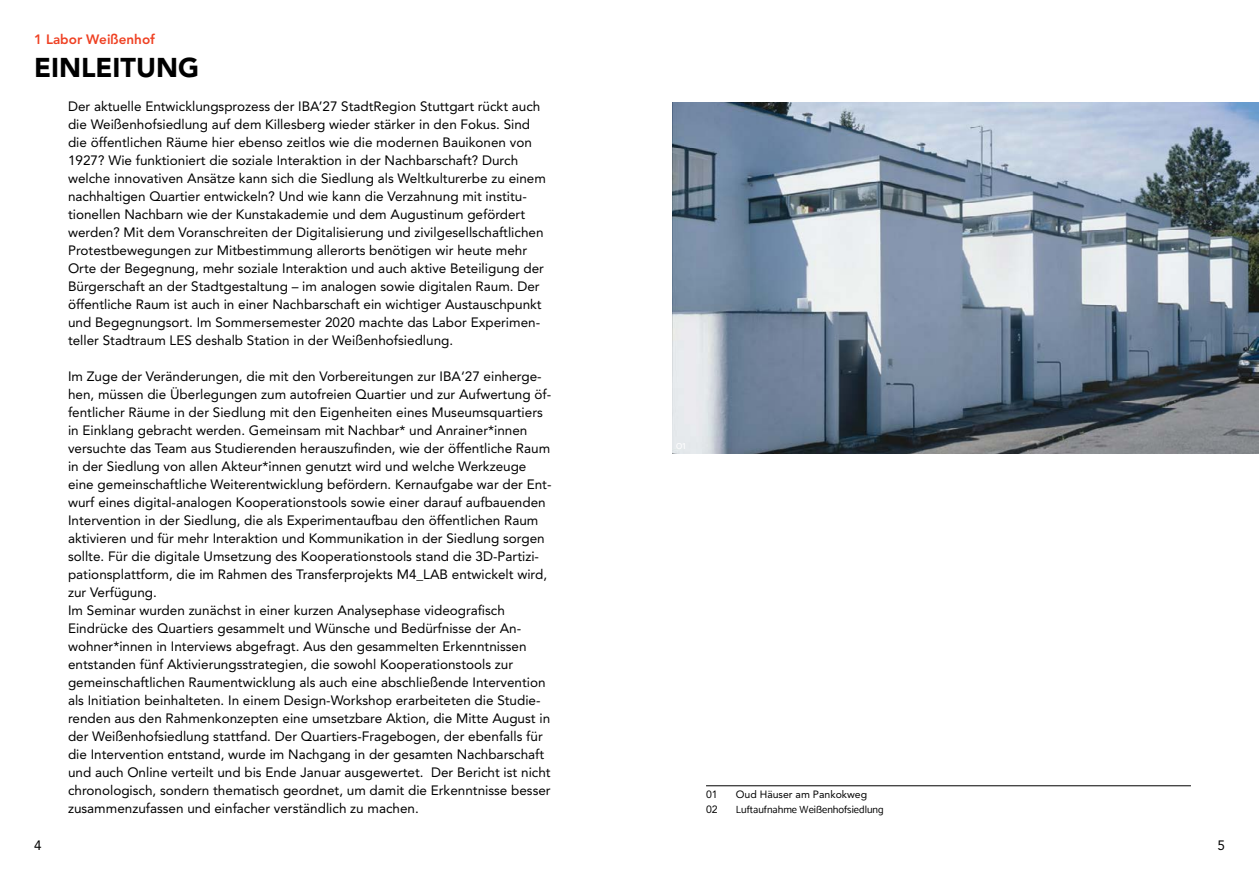
<style>
.page{position:relative;width:1259px;height:893px;background:#fff}
.page>*{position:absolute;margin:0;border:0;box-sizing:border-box;transform-origin:0 0}
.t1{font:900 27px "Avenir LT Std";color:#000}
.t2{font:13.5px/18px "Avenir LT Std";color:#000}
.t3{font:800 13.5px "Avenir LT Std";color:#ef4123}
.t4{font:10.5px "Catamaran";color:#000}
.t5{font:10.5px "Avenir LT Std";color:#000}
</style>
<div class="page">
<img style="left:672px;top:102px;width:587px;height:351px">
<hr style="left:706px;top:785px;width:485px;height:1px;background:#000">
<p class="t3" style="left:34px;top:34px;width:122px">1 Labor Weißenhof</p>
<h1 class="t1" style="left:34px;top:51px;width:167px">EINLEITUNG</h1>
<p class="t2" style="left:68px;top:98px;width:479px">Der aktuelle Entwicklungsprozess der IBA’27 StadtRegion Stuttgart rückt auch die Weißenhofsiedlung auf dem Killesberg wieder stärker in den Fokus. Sind die öffentlichen Räume hier ebenso zeitlos wie die modernen Bauikonen von 1927? Wie funktioniert die soziale Interaktion in der Nachbarschaft? Durch welche innovativen Ansätze kann sich die Siedlung als Weltkulturerbe zu einem nachhaltigen Quartier entwickeln? Und wie kann die Verzahnung mit institu&shy;tionellen Nachbarn wie der Kunstakademie und dem Augustinum gefördert werden? Mit dem Voranschreiten der Digitalisierung und zivilgesellschaftlichen Protestbewegungen zur Mitbestimmung allerorts benötigen wir heute mehr Orte der Begegnung, mehr soziale Interaktion und auch aktive Beteiligung der Bürgerschaft an der Stadtgestaltung – im analogen sowie digitalen Raum. Der öffentliche Raum ist auch in einer Nachbarschaft ein wichtiger Austauschpunkt und Begegnungsort. Im Sommersemester 2020 machte das Labor Experimen&shy;teller Stadtraum LES deshalb Station in der Weißenhofsiedlung.</p>
<p class="t2" style="left:68px;top:368px;width:485px">Im Zuge der Veränderungen, die mit den Vorbereitungen zur IBA‘27 einherge&shy;hen, müssen die Überlegungen zum autofreien Quartier und zur Aufwertung öf&shy;fentlicher Räume in der Siedlung mit den Eigenheiten eines Museumsquartiers in Einklang gebracht werden. Gemeinsam mit Nachbar* und Anrainer*innen versuchte das Team aus Studierenden herauszufinden, wie der öffentliche Raum in der Siedlung von allen Akteur*innen genutzt wird und welche Werkzeuge eine gemeinschaftliche Weiterentwicklung befördern. Kernaufgabe war der Ent&shy;wurf eines digital-analogen Kooperationstools sowie einer darauf aufbauenden Intervention in der Siedlung, die als Experimentaufbau den öffentlichen Raum aktivieren und für mehr Interaktion und Kommunikation in der Siedlung sorgen sollte. Für die digitale Umsetzung des Kooperationstools stand die 3D-Partizi&shy;pationsplattform, die im Rahmen des Transferprojekts M4_LAB entwickelt wird, zur Verfügung.<br>Im Seminar wurden zunächst in einer kurzen Analysephase videografisch Eindrücke des Quartiers gesammelt und Wünsche und Bedürfnisse der An&shy;wohner*innen in Interviews abgefragt. Aus den gesammelten Erkenntnissen entstanden fünf Aktivierungsstrategien, die sowohl Kooperationstools zur gemeinschaftlichen Raumentwicklung als auch eine abschließende Intervention als Initiation beinhalteten. In einem Design-Workshop erarbeiteten die Studie&shy;renden aus den Rahmenkonzepten eine umsetzbare Aktion, die Mitte August in der Weißenhofsiedlung stattfand. Der Quartiers-Fragebogen, der ebenfalls für die Intervention entstand, wurde im Nachgang in der gesamten Nachbarschaft und auch Online verteilt und bis Ende Januar ausgewertet. Der Bericht ist nicht chronologisch, sondern thematisch geordnet, um damit die Erkenntnisse besser zusammenzufassen und einfacher verständlich zu machen.</p>
<p class="t5" style="left:706px;top:789px;width:13px">01</p>
<p class="t5" style="left:736px;top:789px;width:133px">Oud Häuser am Pankokweg</p>
<p class="t5" style="left:706px;top:804px;width:13px">02</p>
<p class="t4" style="left:736px;top:805px;width:149px">Luftaufnahme Weißenhofsiedlung</p>
<p class="t2" style="left:34px;top:837px;width:9px">4</p>
<p class="t2" style="left:1217px;top:837px;width:9px">5</p>
</div>
